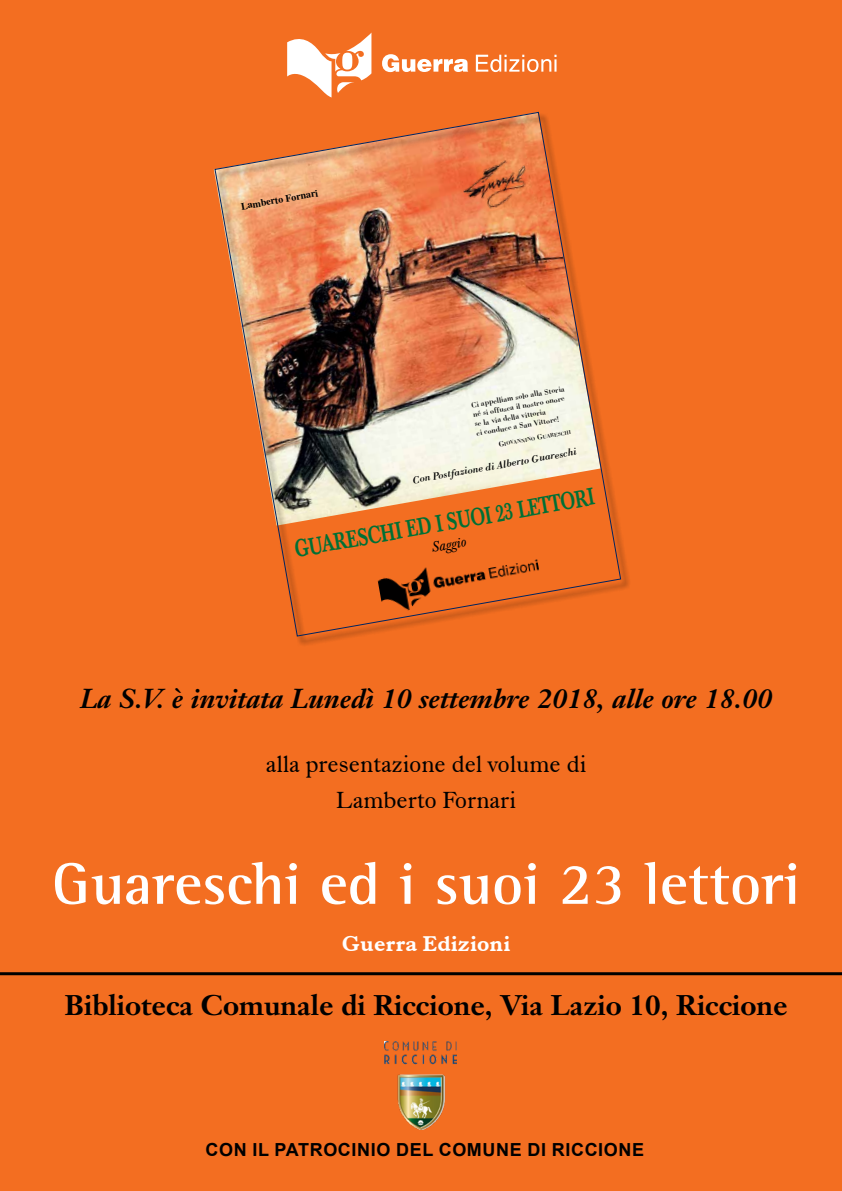
<style>
.page{position:relative;width:842px;height:1191px;background:#f36e21}
.page>*{position:absolute;margin:0;border:0;box-sizing:border-box;transform-origin:0 0}
.t1{font:700 60px "Rotis Semi Serif";color:#fff}
.t2{font:700 28px "Janson Text";color:#000}
.t3{font:italic 700 27px "Janson Text";color:#000}
.t4{font:24px/36px "Dutch 766 BT Roman A";color:#000;text-align:center}
.t5{font:500 23.7px "Baskerville BE";color:#007035;scale:.73 1}
.t6{font:22px "Dutch 766 BT Bold A";color:#fff}
.t7{font:700 18px "Arial";letter-spacing:.035em;color:#000}
.t8{font:italic 14px "Baskerville BE";color:#000}
.t9{font:italic 10.6px "Bodoni BT";color:#000}
.t10{font:700 10px "Times";color:#000}
.t11{font:8px/9.6px "Bodoni BT";color:#000}
.t12{font:5.6px "Bodoni BT";color:#000}
.s1{font-size:8px}
</style>
<div class="page">
<img style="left:214px;top:111px;width:408px;height:526px">
<svg style="left:287px;top:33px;width:84px;height:64px"></svg>
<svg style="left:382px;top:54px;width:86px;height:18px"></svg>
<svg style="left:476px;top:55px;width:80px;height:17px"></svg>
<hr style="left:0;top:972px;width:842px;height:3px;background:#000">
<svg style="left:360px;top:542px;width:205px;height:71px"></svg>
<img style="left:377px;top:548px;width:165px;height:66px">
<img style="left:384px;top:1041px;width:73px;height:89px">
<p class="t10" style="left:240px;top:200px;width:80px;rotate:-10deg">Lamberto Fornari</p>
<p class="t11" style="left:471px;top:400px;width:96px;rotate:-10deg">Ci appelliam solo alla Storia né si offusca il nostro onore se la via della vittoria<br>ci conduce a San Vittore!</p>
<p class="t12" style="left:498px;top:441px;width:75px;rotate:-10deg"><span class="s1">G</span>iovannino <span class="s1">G</span>uareschi</p>
<h3 class="t9" style="left:412px;top:473px;width:168px;rotate:-10deg">Con Postfazione di Alberto Guareschi</h3>
<h3 class="t5" style="left:292px;top:535px;width:418px;rotate:-10deg">GUARESCHI ED I SUOI 23 LETTORI</h3>
<h3 class="t8" style="left:430px;top:540px;width:37px;rotate:-10deg">Saggio</h3>
<h3 class="t3" style="left:80px;top:681px;width:693px">La S.V. è invitata Lunedì 10 settembre 2018, alle ore 18.00</h3>
<h3 class="t4" style="left:266px;top:745px;width:322px">alla presentazione del volume di<br>Lamberto Fornari</h3>
<h1 class="t1" style="left:52px;top:847px;width:750px">Guareschi ed i suoi 23 lettori</h1>
<h3 class="t6" style="left:342px;top:929px;width:170px">Guerra Edizioni</h3>
<h2 class="t2" style="left:64px;top:987px;width:725px">Biblioteca Comunale di Riccione, Via Lazio 10, Riccione</h2>
<h3 class="t7" style="left:206px;top:1137px;width:440px">CON IL PATROCINIO DEL COMUNE DI RICCIONE</h3>
</div>
